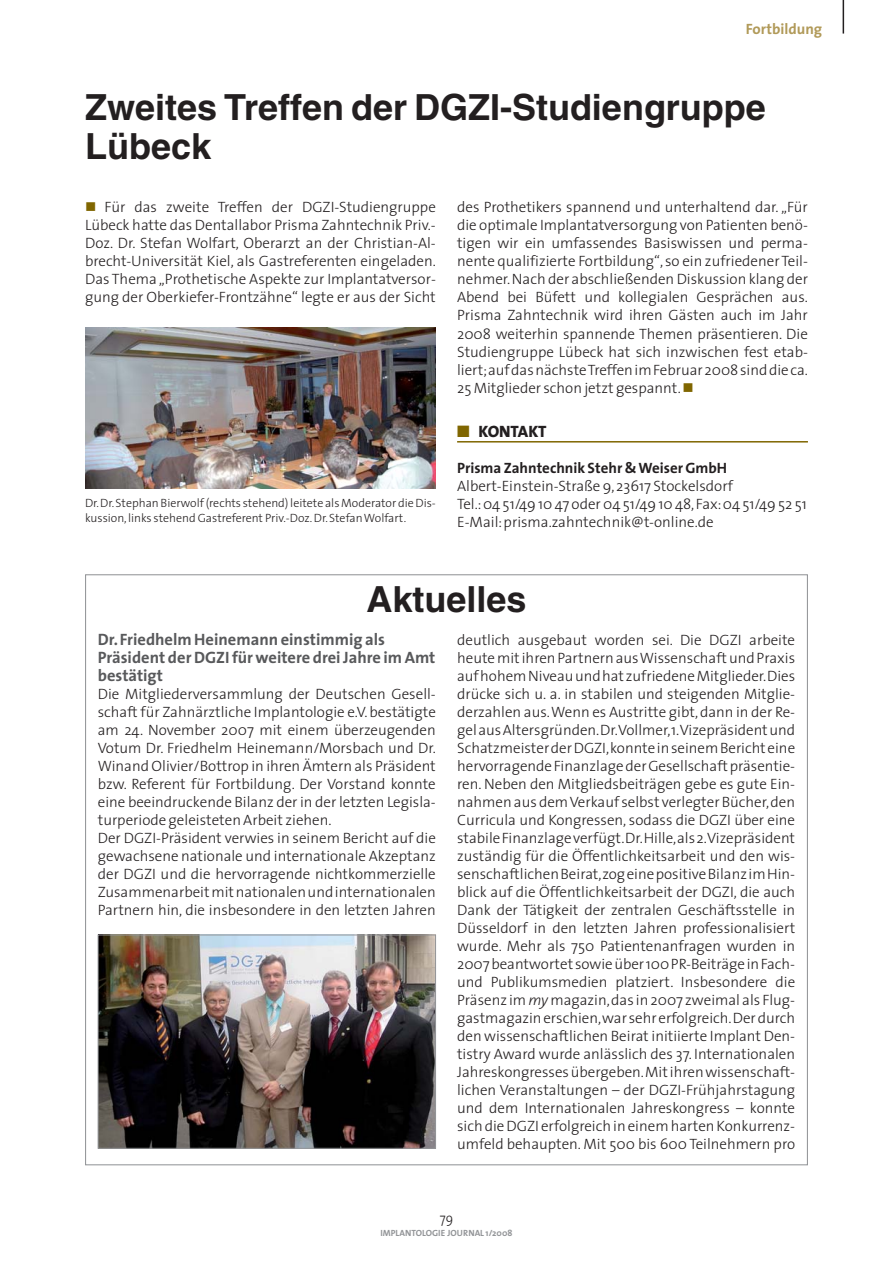
<style>
.page{position:relative;width:893px;height:1263px;background:#fff}
.page>*{position:absolute;margin:0;border:0;box-sizing:border-box;transform-origin:0 0}
.t1{font:700 36px/39px "Helvetica";color:#231f20}
.t2{font:700 16.5px/18px "The Sans";color:#58595b}
.t3{font:800 16.5px "The Sans";letter-spacing:-.005em;color:#231f20}
.t4{font:300 15px/18px "The Sans";color:#231f20;text-align:justify}
.t5{font:700 15px "The Sans";color:#231f20}
.t6{font:700 15px "The Sans";color:#b19a59}
.t7{font:300 14.25px "The Sans";color:#231f20;scale:.9 1}
.t8{font:300 12px/15px "The Sans";color:#231f20}
.t9{font:700 9px "The Sans";color:#939598}
.s1{color:#806600}
.s2{font-style:italic}
</style>
<div class="page">
<hr style="left:843px;top:0;width:1px;height:34px;background:#231f20">
<img style="left:100px;top:937px;width:334px;height:209px">
<div style="left:98px;top:935px;width:338px;height:213px;border:1px solid #939598"></div>
<hr style="left:457px;top:441px;width:351px;height:1px;background:#806600">
<img style="left:85px;top:328px;width:351px;height:161px">
<p class="t6" style="left:746px;top:21px;width:78px">Fortbildung</p>
<h1 class="t1" style="left:85px;top:91px;width:682px">Zweites Treffen der DGZI-Studiengruppe<br>Lübeck</h1>
<p class="t4" style="left:85px;top:200px;width:352px;text-indent:20px">Für das zweite Treffen der DGZI-Studiengruppe Lübeck hatte das Dentallabor Prisma Zahntechnik Priv.- Doz. Dr. Stefan Wolfart, Oberarzt an der Christian-Al&shy;brecht-Universität Kiel, als Gastreferenten eingeladen.<br>Das Thema „Prothetische Aspekte zur Implantatversor&shy;gung der Oberkiefer-Frontzähne“ legte er aus der Sicht</p>
<p class="t4" style="left:457px;top:200px;width:352px">des Prothetikers spannend und unterhaltend dar. „Für die optimale Implantatversorgung von Patienten benö&shy;tigen wir ein umfassendes Basiswissen und perma&shy;nente qualifizierte Fortbildung“, so ein zufriedener Teil&shy;nehmer. Nach der abschließenden Diskussion klang der Abend bei Büfett und kollegialen Gesprächen aus.<br>Prisma Zahntechnik wird ihren Gästen auch im Jahr 2008 weiterhin spannende Themen präsentieren. Die Studiengruppe Lübeck hat sich inzwischen fest etab&shy;liert;auf das nächste Treffen im Februar 2008 sind die ca.<br>25 Mitglieder schon jetzt gespannt.</p>
<p class="t8" style="left:85px;top:497px;width:352px">Dr.Dr.Stephan Bierwolf (rechts stehend) leitete als Moderator die Dis&shy;kussion,links stehend Gastreferent Priv.-Doz. Dr. Stefan Wolfart.</p>
<p class="t3" style="left:457px;top:423px;width:91px"><span class="s1">■</span> KONTAKT</p>
<p class="t5" style="left:457px;top:460px;width:272px">Prisma Zahntechnik Stehr &amp; Weiser GmbH</p>
<p class="t4" style="left:457px;top:478px;width:351px;text-align:left">Albert-Einstein-Straße 9,23617 Stockelsdorf<br>Tel.:04 51/49 10 47 oder 04 51/49 10 48,Fax:04 51/49 52 51<br>E-Mail:prisma.zahntechnik@t-online.de</p>
<h1 class="t1" style="left:366px;top:583px;width:162px">Aktuelles</h1>
<p class="t2" style="left:98px;top:630px;width:339px">Dr. Friedhelm Heinemann einstimmig als<br>Präsident der DGZI für weitere drei Jahre im Amt bestätigt</p>
<p class="t4" style="left:98px;top:686px;width:340px;text-align:left">Die Mitgliederversammlung der Deutschen Gesell&shy;schaft für Zahnärztliche Implantologie e.V. bestätigte am 24. November 2007 mit einem überzeugenden Votum Dr. Friedhelm Heinemann/Morsbach und Dr.<br>Winand Olivier/Bottrop in ihren Ämtern als Präsident bzw. Referent für Fortbildung. Der Vorstand konnte eine beeindruckende Bilanz der in der letzten Legisla&shy;turperiode geleisteten Arbeit ziehen.<br>Der DGZI-Präsident verwies in seinem Bericht auf die gewachsene nationale und internationale Akzeptanz der DGZI und die hervorragende nichtkommerzielle Zusammenarbeit mit nationalen und internationalen Partnern hin, die insbesondere in den letzten Jahren</p>
<p class="t4" style="left:457px;top:632px;width:340px">deutlich ausgebaut worden sei. Die DGZI arbeite heute mit ihren Partnern aus Wissenschaft und Praxis auf hohem Niveau und hat zufriedene Mitglieder.Dies drücke sich u. a. in stabilen und steigenden Mitglie&shy;derzahlen aus.Wenn es Austritte gibt, dann in der Re&shy;gel aus Altersgründen.Dr.Vollmer,1.Vizepräsident und Schatzmeister der DGZI,konnte in seinem Bericht eine hervorragende Finanzlage der Gesellschaft präsentie&shy;ren. Neben den Mitgliedsbeiträgen gebe es gute Ein&shy;nahmen aus dem Verkauf selbst verlegter Bücher,den Curricula und Kongressen, sodass die DGZI über eine stabile Finanzlage verfügt.Dr.Hille,als 2.Vizepräsident zuständig für die Öffentlichkeitsarbeit und den wis&shy;senschaftlichen Beirat,zog eine positive Bilanz im Hin&shy;blick auf die Öffentlichkeitsarbeit der DGZI, die auch Dank der Tätigkeit der zentralen Geschäftsstelle in Düsseldorf in den letzten Jahren professionalisiert wurde. Mehr als 750 Patientenanfragen wurden in 2007 beantwortet sowie über 100 PR-Beiträge in Fach&shy;und Publikumsmedien platziert. Insbesondere die Präsenz im <span class="s2">my</span>magazin,das in 2007 zweimal als Flug&shy;gastmagazin erschien,war sehr erfolgreich.Der durch den wissenschaftlichen Beirat initiierte Implant Den&shy;tistry Award wurde anlässlich des 37. Internationalen Jahreskongresses übergeben.Mit ihren wissenschaft&shy;lichen Veranstaltungen – der DGZI-Frühjahrstagung und dem Internationalen Jahreskongress – konnte sich die DGZI erfolgreich in einem harten Konkurrenz&shy;umfeld behaupten. Mit 500 bis 600 Teilnehmern pro</p>
<p class="t7" style="left:440px;top:1212px;width:16px">79</p>
<p class="t9" style="left:380px;top:1228px;width:134px">IMPLANTOLOGIE JOURNAL 1/2008</p>
</div>
